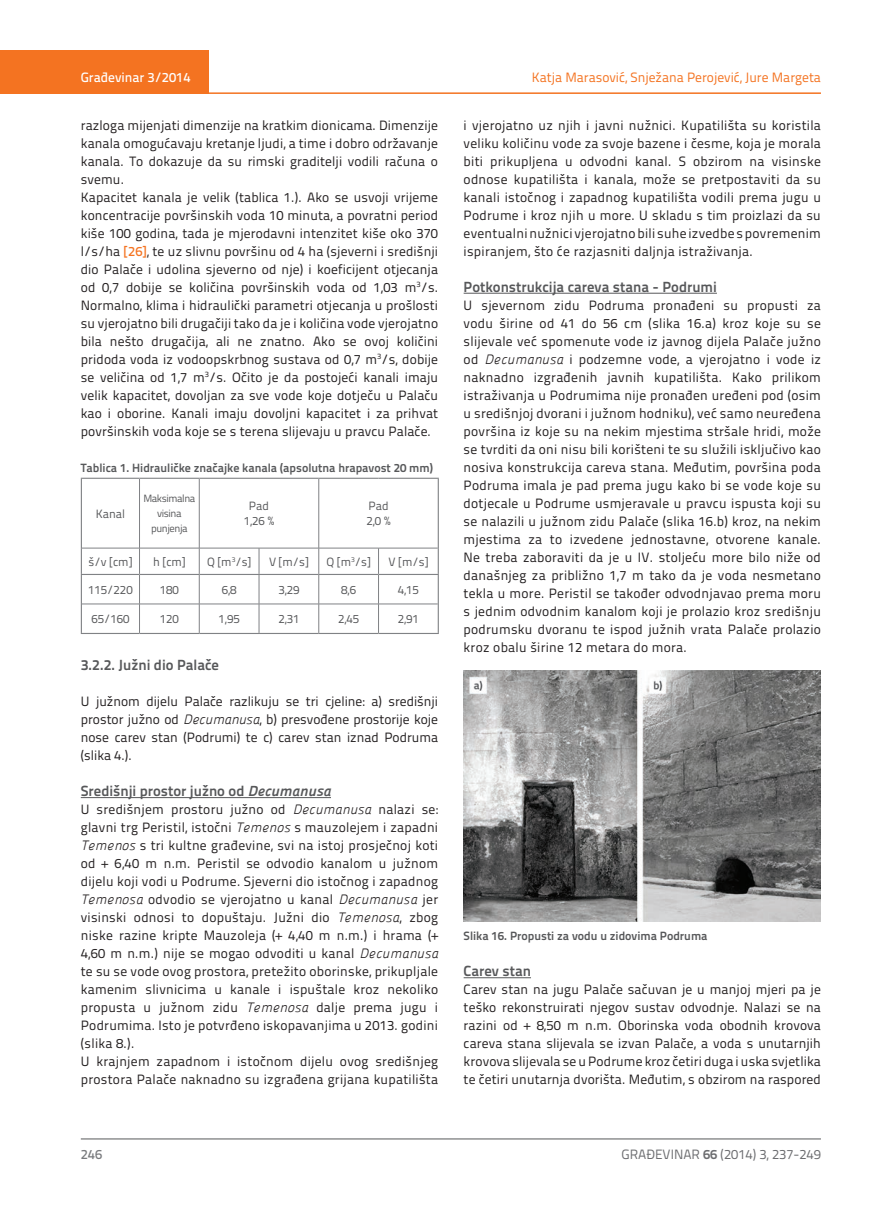
<style>
.page{position:relative;width:872px;height:1212px;background:#fff}
.page>*{position:absolute;margin:0;border:0;box-sizing:border-box;transform-origin:0 0}
.t1{font:700 14.7px "Titillium Text 22 L";color:#57585a}
.t2{font:13.5px/18px "Titillium Text 22 L";letter-spacing:.01em;color:#231f20;text-align:justify}
.t3{font:13.5px "Titillium Text 22 L";color:#f47321}
.t4{font:13.5px "Titillium Text 22 L";color:#6c6d70}
.t5{font:500 13.5px "Titillium Text 22 L";color:#fff}
.t6{font:500 13.5px "Titillium Text 22 L";color:#787a7d}
.t7{font:12px/15px "Titillium Text 22 L";color:#57585a;text-align:center}
.t8{font:700 12px "Titillium Text 22 L";color:#57585a}
.t9{font:10.5px/15px "Titillium Text 22 L";letter-spacing:-.04em;color:#57585a;text-align:center}
.s1{font-weight:500;color:#f47321}
.s2{font-family:"Panefresco 250 wt";font-style:italic}
.s3{font-family:"Panefresco 800 wt";font-weight:400;font-style:italic}
.s4{font-weight:700}
</style>
<div class="page">
<div style="left:0;top:50px;width:208px;height:44px;background:#f47321"></div>
<hr style="left:0;top:92px;width:821px;height:2px;background:#f47321">
<hr style="left:81px;top:1139px;width:740px;height:1px;background:#57585a">
<hr style="left:81px;top:797px;width:250px;height:1px;background:#57585a">
<hr style="left:463px;top:293px;width:254px;height:1px;background:#57585a">
<hr style="left:463px;top:977px;width:68px;height:1px;background:#57585a">
<hr style="left:139px;top:479px;width:1px;height:69px;background:#808285">
<hr style="left:199px;top:479px;width:1px;height:69px;background:#808285">
<hr style="left:318px;top:479px;width:1px;height:69px;background:#808285">
<hr style="left:82px;top:548px;width:57px;height:1px;background:#808285">
<hr style="left:139px;top:548px;width:60px;height:1px;background:#808285">
<hr style="left:199px;top:548px;width:60px;height:1px;background:#808285">
<hr style="left:259px;top:548px;width:60px;height:1px;background:#808285">
<hr style="left:319px;top:548px;width:59px;height:1px;background:#808285">
<hr style="left:378px;top:548px;width:60px;height:1px;background:#808285">
<hr style="left:82px;top:604px;width:57px;height:1px;background:#808285">
<hr style="left:139px;top:604px;width:60px;height:1px;background:#808285">
<svg style="left:139px;top:548px;width:1px;height:85px"></svg>
<hr style="left:199px;top:604px;width:60px;height:1px;background:#808285">
<svg style="left:199px;top:548px;width:1px;height:85px"></svg>
<hr style="left:259px;top:604px;width:60px;height:1px;background:#808285">
<svg style="left:259px;top:548px;width:1px;height:85px"></svg>
<hr style="left:319px;top:604px;width:59px;height:1px;background:#808285">
<svg style="left:318px;top:548px;width:1px;height:85px"></svg>
<hr style="left:378px;top:604px;width:60px;height:1px;background:#808285">
<svg style="left:378px;top:548px;width:1px;height:85px"></svg>
<hr style="left:81px;top:633px;width:58px;height:1px;background:#808285">
<hr style="left:139px;top:633px;width:60px;height:1px;background:#808285">
<hr style="left:199px;top:633px;width:60px;height:1px;background:#808285">
<hr style="left:259px;top:633px;width:60px;height:1px;background:#808285">
<hr style="left:319px;top:633px;width:59px;height:1px;background:#808285">
<hr style="left:378px;top:633px;width:61px;height:1px;background:#808285">
<hr style="left:81px;top:478px;width:58px;height:1px;background:#808285">
<hr style="left:81px;top:479px;width:1px;height:69px;background:#808285">
<hr style="left:139px;top:478px;width:60px;height:1px;background:#808285">
<hr style="left:199px;top:478px;width:60px;height:1px;background:#808285">
<hr style="left:259px;top:478px;width:60px;height:1px;background:#808285">
<hr style="left:319px;top:478px;width:59px;height:1px;background:#808285">
<hr style="left:378px;top:478px;width:61px;height:1px;background:#808285">
<hr style="left:438px;top:479px;width:1px;height:69px;background:#808285">
<svg style="left:81px;top:548px;width:1px;height:85px"></svg>
<svg style="left:438px;top:548px;width:1px;height:85px"></svg>
<hr style="left:81px;top:574px;width:58px;height:1px;background:#808285">
<hr style="left:139px;top:574px;width:60px;height:1px;background:#808285">
<hr style="left:199px;top:574px;width:60px;height:1px;background:#808285">
<hr style="left:259px;top:574px;width:60px;height:1px;background:#808285">
<hr style="left:319px;top:574px;width:59px;height:1px;background:#808285">
<hr style="left:378px;top:574px;width:61px;height:1px;background:#808285">
<img style="left:463px;top:670px;width:358px;height:252px">
<p class="t5" style="left:81px;top:67px;width:111px">Građevinar 3/2014</p>
<p class="t2" style="left:81px;top:115px;width:359px;text-align:left">razloga mijenjati dimenzije na kratkim dionicama. Dimenzije kanala omogućavaju kretanje ljudi, a time i dobro održavanje kanala. To dokazuje da su rimski graditelji vodili računa o svemu.<br>Kapacitet kanala je velik (tablica 1.). Ako se usvoji vrijeme koncentracije površinskih voda 10 minuta, a povratni period kiše 100 godina, tada je mjerodavni intenzitet kiše oko 370 l/s/ha <span class="s1">[26]</span>, te uz slivnu površinu od 4 ha (sjeverni i središnji dio Palače i udolina sjeverno od nje) i koeficijent otjecanja od 0,7 dobije se količina površinskih voda od 1,03 m<sup>3</sup>/s.<br>Normalno, klima i hidraulički parametri otjecanja u prošlosti su vjerojatno bili drugačiji tako da je i količina vode vjerojatno bila nešto drugačija, ali ne znatno. Ako se ovoj količini pridoda voda iz vodoopskrbnog sustava od 0,7 m<sup>3</sup>/s, dobije se veličina od 1,7 m<sup>3</sup>/s. Očito je da postojeći kanali imaju velik kapacitet, dovoljan za sve vode koje dotječu u Palaču kao i oborine. Kanali imaju dovoljni kapacitet i za prihvat površinskih voda koje se s terena slijevaju u pravcu Palače.</p>
<p class="t8" style="left:81px;top:458px;width:353px">Tablica 1. Hidrauličke značajke kanala (apsolutna hrapavost 20 mm)</p>
<p class="t7" style="left:96px;top:505px;width:31px">Kanal</p>
<p class="t9" style="left:143px;top:490px;width:53px">Maksimalna visina punjenja</p>
<p class="t7" style="left:244px;top:498px;width:32px">Pad<br>1,26 %</p>
<p class="t7" style="left:366px;top:498px;width:25px;text-align:left">Pad<br>2,0 %</p>
<p class="t7" style="left:89px;top:553px;width:45px">š/v [cm]</p>
<p class="t7" style="left:153px;top:553px;width:34px">h [cm]</p>
<p class="t7" style="left:207px;top:553px;width:46px">Q [m<sup>3</sup>/s]</p>
<p class="t7" style="left:269px;top:553px;width:41px">V [m/s]</p>
<p class="t7" style="left:326px;top:553px;width:46px">Q [m<sup>3</sup>/s]</p>
<p class="t7" style="left:388px;top:553px;width:41px">V [m/s]</p>
<p class="t7" style="left:88px;top:581px;width:46px">115/220</p>
<p class="t7" style="left:160px;top:581px;width:21px">180</p>
<p class="t7" style="left:222px;top:581px;width:16px">6,8</p>
<p class="t7" style="left:278px;top:581px;width:23px">3,29</p>
<p class="t7" style="left:341px;top:581px;width:16px">8,6</p>
<p class="t7" style="left:398px;top:581px;width:23px">4,15</p>
<p class="t7" style="left:91px;top:611px;width:40px">65/160</p>
<p class="t7" style="left:160px;top:611px;width:21px">120</p>
<p class="t7" style="left:219px;top:611px;width:23px">1,95</p>
<p class="t7" style="left:278px;top:611px;width:23px">2,31</p>
<p class="t7" style="left:338px;top:611px;width:23px">2,45</p>
<p class="t7" style="left:398px;top:611px;width:23px">2,91</p>
<p class="t1" style="left:81px;top:653px;width:140px">3.2.2. Južni dio Palače</p>
<p class="t2" style="left:81px;top:691px;width:359px">U južnom dijelu Palače razlikuju se tri cjeline: a) središnji prostor južno od <span class="s2">Decumanusa</span>, b) presvođene prostorije koje nose carev stan (Podrumi) te c) carev stan iznad Podruma (slika 4.).</p>
<p class="t1" style="left:81px;top:780px;width:252px">Središnji prostor južno od <span class="s3">Decumanusa</span></p>
<p class="t2" style="left:81px;top:800px;width:359px;text-align:left">U središnjem prostoru južno od <span class="s2">Decumanusa</span> nalazi se: glavni trg Peristil, istočni <span class="s2">Temenos</span> s mauzolejem i zapadni <span class="s2">Temenos</span> s tri kultne građevine, svi na istoj prosječnoj koti od + 6,40 m n.m. Peristil se odvodio kanalom u južnom dijelu koji vodi u Podrume. Sjeverni dio istočnog i zapadnog <span class="s2">Temenosa</span> odvodio se vjerojatno u kanal <span class="s2">Decumanusa</span> jer visinski odnosi to dopuštaju. Južni dio <span class="s2">Temenosa</span>, zbog niske razine kripte Mauzoleja (+ 4,40 m n.m.) i hrama (+ 4,60 m n.m.) nije se mogao odvoditi u kanal <span class="s2">Decumanusa </span>te su se vode ovog prostora, pretežito oborinske, prikupljale kamenim slivnicima u kanale i ispuštale kroz nekoliko propusta u južnom zidu <span class="s2">Temenosa</span> dalje prema jugu i Podrumima. Isto je potvrđeno iskopavanjima u 2013. godini (slika 8.).<br>U krajnjem zapadnom i istočnom dijelu ovog središnjeg prostora Palače naknadno su izgrađena grijana kupatilišta</p>
<p class="t3" style="left:532px;top:68px;width:291px">Katja Marasović, Snježana Perojević, Jure Margeta</p>
<p class="t2" style="left:463px;top:115px;width:359px">i vjerojatno uz njih i javni nužnici. Kupatilišta su koristila veliku količinu vode za svoje bazene i česme, koja je morala biti prikupljena u odvodni kanal. S obzirom na visinske odnose kupatilišta i kanala, može se pretpostaviti da su kanali istočnog i zapadnog kupatilišta vodili prema jugu u Podrume i kroz njih u more. U skladu s tim proizlazi da su eventualni nužnici vjerojatno bili suhe izvedbe s povremenim ispiranjem, što će razjasniti daljnja istraživanja.</p>
<p class="t1" style="left:463px;top:275px;width:255px">Potkonstrukcija careva stana - Podrumi</p>
<p class="t2" style="left:463px;top:295px;width:359px">U sjevernom zidu Podruma pronađeni su propusti za vodu širine od 41 do 56 cm (slika 16.a) kroz koje su se slijevale već spomenute vode iz javnog dijela Palače južno od <span class="s2">Decumanusa</span> i podzemne vode, a vjerojatno i vode iz naknadno izgrađenih javnih kupatilišta. Kako prilikom istraživanja u Podrumima nije pronađen uređeni pod (osim u središnjoj dvorani i južnom hodniku), već samo neuređena površina iz koje su na nekim mjestima stršale hridi, može se tvrditi da oni nisu bili korišteni te su služili isključivo kao nosiva konstrukcija careva stana. Međutim, površina poda Podruma imala je pad prema jugu kako bi se vode koje su dotjecale u Podrume usmjeravale u pravcu ispusta koji su se nalazili u južnom zidu Palače (slika 16.b) kroz, na nekim mjestima za to izvedene jednostavne, otvorene kanale.<br>Ne treba zaboraviti da je u IV. stoljeću more bilo niže od današnjeg za približno 1,7 m tako da je voda nesmetano tekla u more. Peristil se također odvodnjavao prema moru s jednim odvodnim kanalom koji je prolazio kroz središnju podrumsku dvoranu te ispod južnih vrata Palače prolazio kroz obalu širine 12 metara do mora.</p>
<p class="t8" style="left:463px;top:927px;width:245px">Slika 16. Propusti za vodu u zidovima Podruma</p>
<p class="t1" style="left:463px;top:960px;width:69px">Carev stan</p>
<p class="t2" style="left:463px;top:980px;width:359px">Carev stan na jugu Palače sačuvan je u manjoj mjeri pa je teško rekonstruirati njegov sustav odvodnje. Nalazi se na razini od + 8,50 m n.m. Oborinska voda obodnih krovova careva stana slijevala se izvan Palače, a voda s unutarnjih krovova slijevala se u Podrume kroz četiri duga i uska svjetlika te četiri unutarnja dvorišta. Međutim, s obzirom na raspored</p>
<p class="t6" style="left:81px;top:1144px;width:23px">246</p>
<p class="t4" style="left:621px;top:1144px;width:201px">GRAĐEVINAR <span class="s4">66</span> (2014) 3, 237-249</p>
</div>
